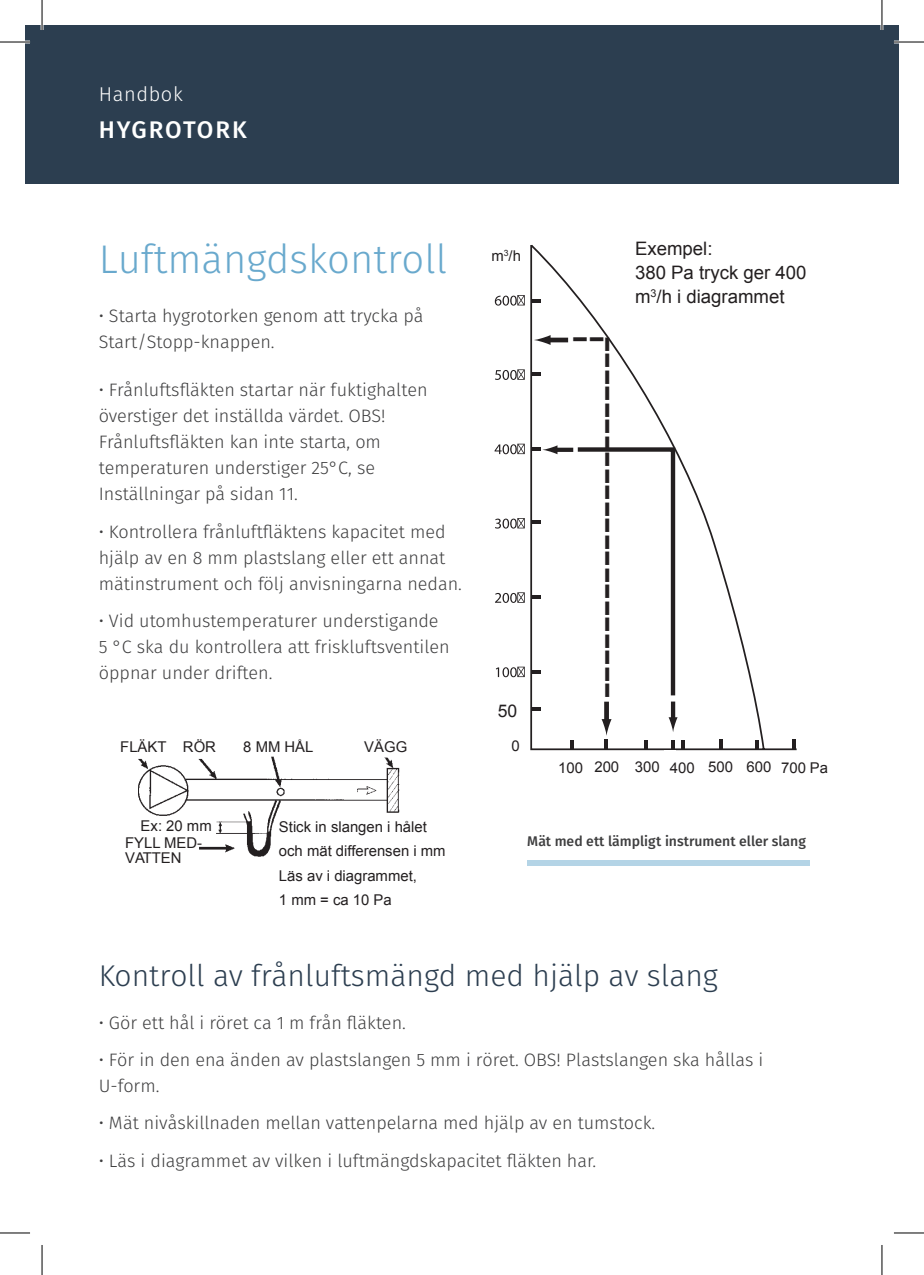
<style>
.page{position:relative;width:924px;height:1275px;background:#fff}
.page>*{position:absolute;margin:0;border:0;box-sizing:border-box;transform-origin:0 0}
.t1{font:49.8px "Arial";color:#231f20}
.t2{font:49.6px "Arial";color:#231f20}
.t3{font:300 40px "Fira Sans";color:#69a9cd}
.t4{font:300 30px "Fira Sans";color:#2c3e50}
.t5{font:500 24px "Fira Sans";letter-spacing:.075em;color:#fff}
.t6{font:300 20px "Fira Sans";letter-spacing:.03em;color:#fff}
.t7{font:18.6px/24.2px "Arial";color:#231f20}
.t8{font:300 18px/26px "Fira Sans";color:#3e3e3f}
.t9{font:17.4px "Arial";color:#231f20}
.t10{font:14.8px/24.2px "Arial";color:#231f20}
.t11{font:500 14px "Fira Sans";color:#3e3e3f}
</style>
<div class="page">
<div style="left:25px;top:25px;width:873px;height:159px;background:#2c3e50"></div>
<svg style="left:530px;top:245px;width:267px;height:506px"></svg>
<svg style="left:494px;top:295px;width:30px;height:11px"></svg>
<svg style="left:495px;top:369px;width:29px;height:11px"></svg>
<svg style="left:494px;top:444px;width:30px;height:10px"></svg>
<svg style="left:495px;top:518px;width:29px;height:10px"></svg>
<svg style="left:495px;top:592px;width:29px;height:11px"></svg>
<svg style="left:496px;top:666px;width:28px;height:11px"></svg>
<svg style="left:719px;top:739px;width:3px;height:9px"></svg>
<svg style="left:755px;top:740px;width:3px;height:9px"></svg>
<svg style="left:792px;top:739px;width:3px;height:10px"></svg>
<hr style="left:530px;top:372px;width:10px;height:4px;background:#231f20">
<svg style="left:531px;top:299px;width:10px;height:3px"></svg>
<svg style="left:533px;top:335px;width:35px;height:10px"></svg>
<div style="left:663px;top:750px;width:12px;height:5px;background:#fff"></div>
<svg style="left:530px;top:445px;width:154px;height:304px"></svg>
<img style="left:138px;top:756px;width:262px;height:100px">
<div style="left:527px;top:860px;width:282px;height:6px;background:#b4d4e6"></div>
<hr style="left:0;top:41px;width:30px;height:2px;background:#fff">
<hr style="left:893px;top:41px;width:30px;height:2px;background:#fff">
<hr style="left:41px;top:0;width:2px;height:30px;background:#fff">
<hr style="left:880px;top:0;width:2px;height:30px;background:#fff">
<hr style="left:0;top:42px;width:30px;height:1px;background:#000">
<hr style="left:893px;top:42px;width:30px;height:1px;background:#000">
<hr style="left:0;top:1232px;width:30px;height:1px;background:#000">
<hr style="left:893px;top:1232px;width:30px;height:1px;background:#000">
<hr style="left:42px;top:0;width:1px;height:30px;background:#000">
<hr style="left:42px;top:1245px;width:1px;height:30px;background:#000">
<hr style="left:881px;top:0;width:1px;height:30px;background:#000">
<hr style="left:881px;top:1245px;width:1px;height:30px;background:#000">
<p class="t6" style="left:99px;top:80px;width:85px">Handbok</p>
<h3 class="t5" style="left:99px;top:113px;width:149px">HYGROTORK</h3>
<h3 class="t3" style="left:99px;top:231px;width:350px">Luftmängdskontroll</h3>
<p class="t8" style="left:99px;top:304px;width:326px">• Starta hygrotorken genom att trycka på<br>Start/Stopp-knappen.</p>
<p class="t8" style="left:99px;top:378px;width:330px">• Frånluftsfläkten startar när fuktighalten överstiger det inställda värdet. OBS!<br>Frånluftsfläkten kan inte starta, om temperaturen understiger 25°C, se Inställningar på sidan 11.</p>
<p class="t8" style="left:99px;top:520px;width:364px">• Kontrollera frånluftfläktens kapacitet med hjälp av en 8 mm plastslang eller ett annat mätinstrument och följ anvisningarna nedan.</p>
<p class="t8" style="left:99px;top:609px;width:352px">• Vid utomhustemperaturer understigande<br>5 °C ska du kontrollera att friskluftsventilen öppnar under driften.</p>
<p class="t10" style="left:120px;top:734px;width:97px">FLÄKT RÖR</p>
<p class="t10" style="left:243px;top:734px;width:72px">8 MM HÅL</p>
<p class="t10" style="left:364px;top:734px;width:44px">VÄGG</p>
<p class="t10" style="left:141px;top:814px;width:72px">Ex: 20 mm</p>
<p class="t10" style="left:125px;top:836px;width:79px;line-height:14.8px">FYLL MED-<br>VATTEN</p>
<p class="t10" style="left:279px;top:815px;width:168px">Stick in slangen i hålet och mät differensen i mm<br>Läs av i diagrammet,<br>1 mm = ca 10 Pa</p>
<p class="t10" style="left:491px;top:244px;width:31px">m<sup>3</sup>/h</p>
<p class="t9" style="left:497px;top:699px;width:21px">50</p>
<p class="t10" style="left:511px;top:734px;width:10px">0</p>
<h2 class="t2" style="left:571px;top:302px;width:35px">--</h2>
<h1 class="t1" style="left:644px;top:336px;width:364px;rotate:90deg">----------------------</h1>
<p class="t7" style="left:634px;top:236px;width:173px">Exempel:<br>380 Pa tryck ger 400 m<sup>3</sup>/h i diagrammet</p>
<p class="t10" style="left:558px;top:755px;width:271px">100 200 300 400 500 600 700 Pa</p>
<p class="t11" style="left:527px;top:831px;width:280px">Mät med ett lämpligt instrument eller slang</p>
<h3 class="t4" style="left:99px;top:954px;width:620px">Kontroll av frånluftsmängd med hjälp av slang</h3>
<p class="t8" style="left:99px;top:1010px;width:308px">• Gör ett hål i röret ca 1 m från fläkten.</p>
<p class="t8" style="left:99px;top:1048px;width:665px">• För in den ena änden av plastslangen 5 mm i röret. OBS! Plastslangen ska hållas i<br>U-form.</p>
<p class="t8" style="left:99px;top:1111px;width:557px">• Mät nivåskillnaden mellan vattenpelarna med hjälp av en tumstock.</p>
<p class="t8" style="left:99px;top:1148px;width:499px">• Läs i diagrammet av vilken i luftmängdskapacitet fläkten har.</p>
</div>
